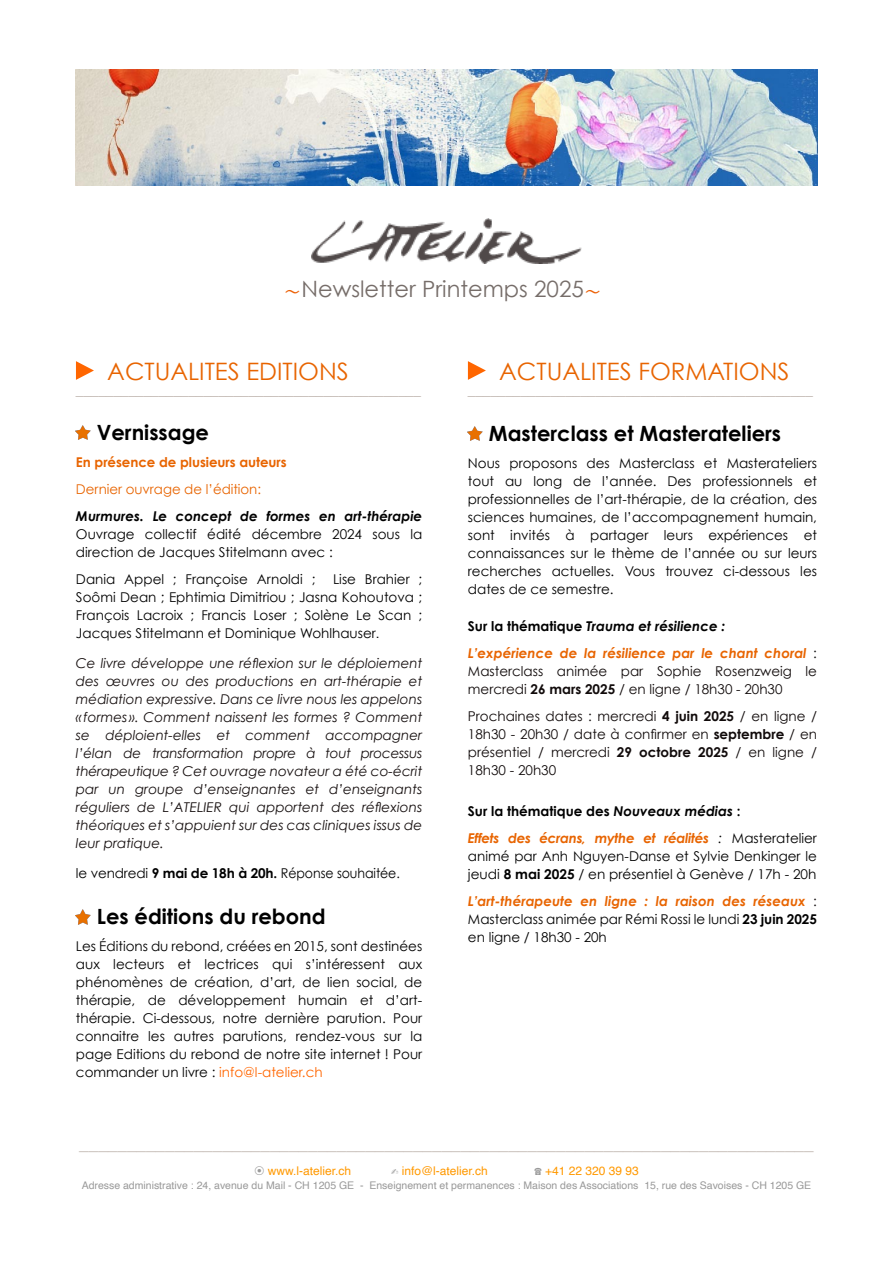
<style>
.page{position:relative;width:893px;height:1263px;background:#fff}
.page>*{position:absolute;margin:0;border:0;box-sizing:border-box;transform-origin:0 0}
.t1{font:24px "Century Gothic";color:#e86400}
.t2{font:22.5px "Century Gothic";color:#766d69}
.t3{font:700 21px "Century Gothic";color:#000}
.t4{font:15px "Century Gothic";color:#b8ada5}
.t5{font:15px "Verdana";color:#b8ada5}
.t6{font:13.5px/18px "Century Gothic";color:#000;text-align:justify}
.t7{font:italic 13.5px/18px "Century Gothic";color:#150e0e;text-align:justify}
.t8{font:13.5px/18px "Century Gothic";color:#110b0b}
.t9{font:italic 700 13.5px/27px "Century Gothic";letter-spacing:-.025em;color:#e86400}
.t10{font:italic 700 13.5px/27px "Century Gothic";color:#e86400}
.t11{font:italic 700 13.5px "Century Gothic";color:#000}
.t12{font:700 13.5px "Century Gothic";letter-spacing:-.005em;color:#e86400}
.t13{font:13.5px "Century Gothic";letter-spacing:-.005em;color:#e86400}
.t14{font:12px "Helvetica";color:#f90}
.t15{font:10.5px "Helvetica";color:#999}
.s1{font-family:"ST Songti SC Bold";font-size:18px;color:#ec6107}
.s2{font-family:"Arial"}
.s3{font-weight:700}
.s4{color:#f60}
.s5{font-style:normal;color:#000}
.s6{color:#000}
.s7{font-weight:400;font-style:normal;color:#0d0d0d}
.s8{font-weight:400;color:#000}
.s9{font-weight:400;font-style:normal;color:#000}
.s10{font-weight:700;font-style:italic;color:#e86400}
.s11{color:#110b0b}
.s12{font-family:"Apple SD Gothic Neo";color:#999}
.s13{font-family:"Menlo";color:#999}
</style>
<div class="page">
<img style="left:76px;top:70px;width:741px;height:116px">
<img style="left:311px;top:219px;width:271px;height:45px">
<img style="left:76px;top:910px;width:15px;height:14px">
<img style="left:76px;top:426px;width:15px;height:14px">
<svg style="left:76px;top:361px;width:18px;height:19px"></svg>
<img style="left:468px;top:426px;width:15px;height:14px">
<svg style="left:468px;top:361px;width:18px;height:19px"></svg>
<h2 class="t2" style="left:283px;top:280px;width:320px"><span class="s1">～</span>Newsletter Printemps 2025<span class="s1">～</span></h2>
<h1 class="t1" style="left:107px;top:362px;width:243px">ACTUALITES EDITIONS</h1>
<p class="t4" style="left:76px;top:384px;width:346px">______________________________________________</p>
<h3 class="t3" style="left:97px;top:424px;width:114px">Vernissage</h3>
<p class="t12" style="left:76px;top:457px;width:212px">En présence de plusieurs auteurs</p>
<p class="t13" style="left:76px;top:484px;width:187px">Dernier ouvrage de l’édition:</p>
<p class="t11" style="left:76px;top:511px;width:348px">Murmures. Le concept de formes en art-thérapie</p>
<p class="t6" style="left:76px;top:527px;width:348px">Ouvrage collectif édité décembre 2024 sous la direction de Jacques Stitelmann avec :</p>
<p class="t6" style="left:76px;top:572px;width:241px">Dania Appel ; Françoise Arnoldi ;</p>
<p class="t6" style="left:76px;top:572px;width:348px;text-indent:257px">Lise Brahier ; Soômi Dean ; Ephtimia Dimitriou ; Jasna Kohoutova ; François Lacroix ; Francis Loser ; Solène Le Scan ; Jacques Stitelmann et Dominique Wohlhauser<span class="s2">.</span></p>
<p class="t7" style="left:76px;top:656px;width:348px">Ce livre développe une réflexion sur le déploiement des œuvres ou des productions en art-thérapie et médiation expressive. Dans ce livre nous les appelons « formes ». Comment naissent les formes ? Comment se déploient-elles et comment accompagner l’élan de transformation propre à tout processus thérapeutique ? Cet ouvrage novateur a été co-écrit par un groupe d’enseignantes et d’enseignants réguliers de L’ATELIER qui apportent des réflexions théoriques et s’appuient sur des cas cliniques issus de leur pratique.</p>
<p class="t6" style="left:76px;top:866px;width:325px">le vendredi <span class="s3">9 mai de 18h à 20h.</span> Réponse souhaitée.</p>
<h3 class="t3" style="left:97px;top:908px;width:230px">Les éditions du rebond</h3>
<p class="t6" style="left:76px;top:938px;width:348px">Les Éditions du rebond, créées en 2015, sont destinées aux lecteurs et lectrices qui s’intéressent aux phénomènes de création, d’art, de lien social, de thérapie, de développement humain et d’art&shy;thérapie. Ci-dessous, notre dernière parution. Pour connaitre les autres parutions, rendez-vous sur la page Editions du rebond de notre site internet ! Pour commander un livre : <span class="s4">info@l-atelier.ch</span></p>
<h1 class="t1" style="left:499px;top:362px;width:292px">ACTUALITES FORMATIONS</h1>
<p class="t4" style="left:468px;top:384px;width:346px">______________________________________________</p>
<h3 class="t3" style="left:489px;top:425px;width:294px">Masterclass et Masterateliers</h3>
<p class="t6" style="left:468px;top:455px;width:351px">Nous proposons des Masterclass et Masterateliers tout au long de l’année. Des professionnels et professionnelles de l’art-thérapie, de la création, des sciences humaines, de l’accompagnement humain, sont invités à partager leurs expériences et connaissances sur le thème de l’année ou sur leurs recherches actuelles. Vous trouvez ci-dessous les dates de ce semestre.</p>
<p class="t10" style="left:468px;top:614px;width:351px"><span class="s5">Sur la thématique</span> <span class="s6">Trauma et résilience :<br></span>L’expérience de la résilience par le chant choral <span class="s7">:</span></p>
<p class="t8" style="left:468px;top:663px;width:351px">Masterclass animée par Sophie Rosenzweig le mercredi <span class="s3">26 mars 2025</span> / en ligne / 18h30 - 20h30</p>
<p class="t8" style="left:468px;top:708px;width:351px;text-align:justify">Prochaines dates : mercredi <span class="s3">4 juin 2025</span> / en ligne / 18h30 - 20h30 / date à confirmer en <span class="s3">septembre</span> / en présentiel / mercredi <span class="s3">29 octobre 2025</span> / en ligne / 18h30 - 20h30</p>
<p class="t9" style="left:468px;top:798px;width:351px"><span class="s5">Sur la thématique des</span> <span class="s6">Nouveaux médias</span> <span class="s5">:<br></span>Effets des écrans, mythe et réalités <span class="s8">:</span> <span class="s9">Masteratelier</span></p>
<p class="t6" style="left:468px;top:848px;width:351px">animé par Anh Nguyen-Danse et Sylvie Denkinger le jeudi <span class="s3">8 mai 2025</span> / en présentiel à Genève / 17h - 20h</p>
<p class="t6" style="left:468px;top:893px;width:351px"><span class="s10">L’art-thérapeute en ligne : la raison des réseaux</span> <span class="s11">:<br></span>Masterclass animée par Rémi Rossi le lundi <span class="s3">23 juin 2025 </span>en ligne / 18h30 - 20h</p>
<p class="t5" style="left:79px;top:1138px;width:736px">_____________________________________________________________________________</p>
<p class="t14" style="left:254px;top:1166px;width:99px"><span class="s12">⊙</span> www.l-atelier.ch</p>
<p class="t14" style="left:391px;top:1166px;width:98px"><span class="s13">✍</span> info@l-atelier.ch</p>
<p class="t14" style="left:535px;top:1166px;width:106px"><span class="s13">☎</span> +41 22 320 39 93</p>
<p class="t15" style="left:82px;top:1181px;width:731px">Adresse administrative : 24, avenue du Mail - CH 1205 GE - Enseignement et permanences : Maison des Associations 15, rue des Savoises - CH 1205 GE</p>
</div>
